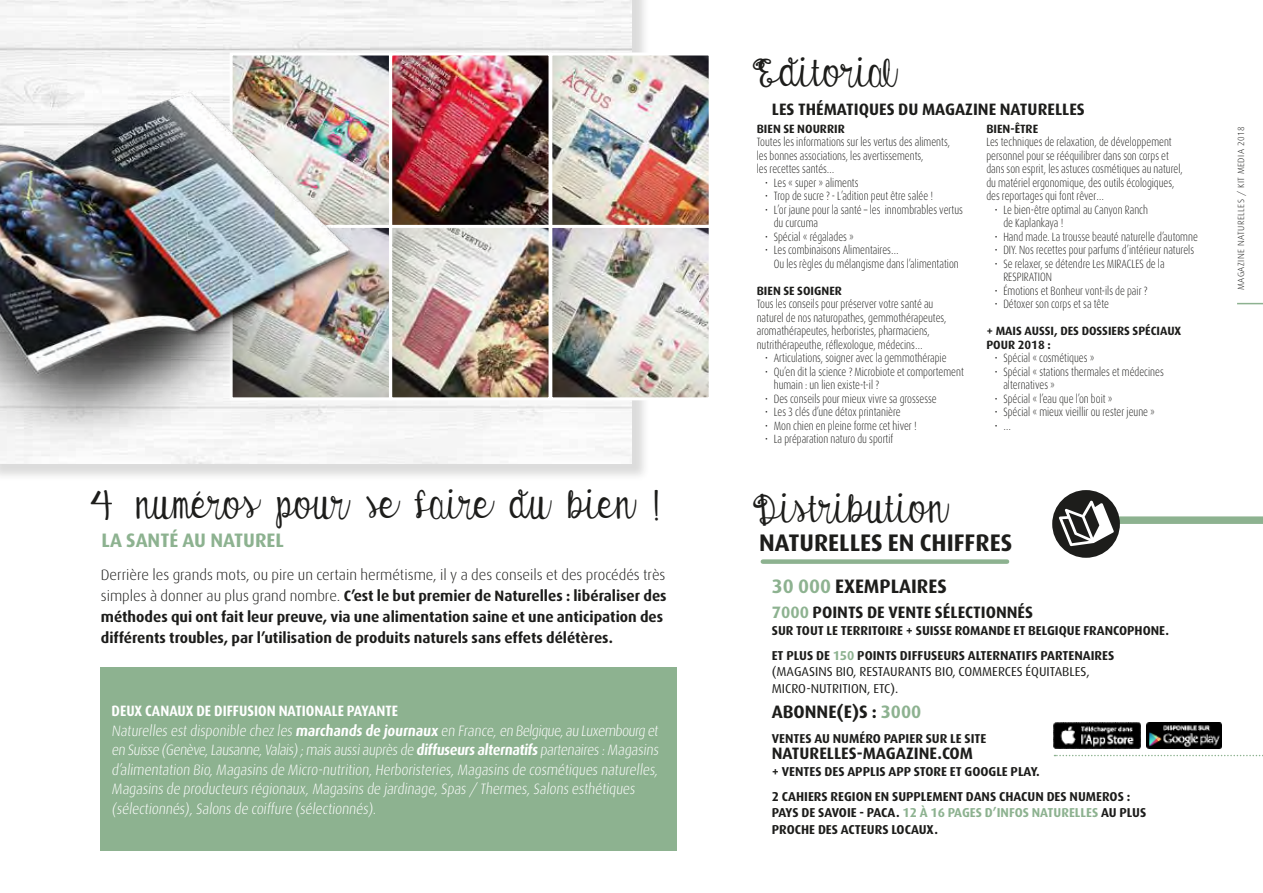
<style>
.page{position:relative;width:1263px;height:893px;background:#fff}
.page>*{position:absolute;margin:0;border:0;box-sizing:border-box;transform-origin:0 0}
.t1{font:48px "Austie Bost Envelopes";color:#1d1d1b;scale:.96 1}
.t2{font:700 24px "Dax";color:#1d1d1b}
.t3{font:700 19.5px "Dax";color:#8db290}
.t4{font:700 19.5px "Dax";color:#1d1d1b}
.t5{font:700 18px "Dax";color:#1d1d1b}
.t6{font:700 16.5px "Dax";color:#1d1d1b}
.t7{font:300 15px/19.5px "Dax";color:#fff;scale:.91 1}
.t8{font:700 15px/21px "Dax";color:#1d1d1b}
.t9{font:700 12.9px/25px "Dax";color:#1d1d1b}
.t10{font:12.9px/16.5px "Dax";color:#1d1d1b}
.t11{font:300 12px/13.5px "Dax";color:#1d1d1b;scale:.8 1}
.t12{font:700 12px/13.5px "Dax";color:#1d1d1b}
.t13{font:300 9px "Dax";letter-spacing:.05em;color:#1d1d1b}
.s1{font-weight:300}
.s2{font-weight:700}
.s3{color:#8db290}
</style>
<div class="page">
<div style="left:0;top:0;width:650px;height:482px;background:#1d1d1b;opacity:.16"></div>
<img style="left:0;top:0;width:631px;height:464px">
<div style="left:1078px;top:516px;width:185px;height:8px;background:#8db290"></div>
<div style="left:763px;top:559px;width:244px;height:5px;background:#8db290"></div>
<div style="left:100px;top:668px;width:576px;height:183px;background:#8db290"></div>
<img style="left:1146px;top:723px;width:75px;height:25px">
<img style="left:1054px;top:723px;width:87px;height:25px">
<svg style="left:1054px;top:755px;width:209px;height:1px"></svg>
<div style="left:1052px;top:490px;width:68px;height:68px;background:#1d1d1b;border-radius:50%"></div>
<svg style="left:1056px;top:498px;width:60px;height:52px"></svg>
<svg style="left:1237px;top:303px;width:26px;height:1px"></svg>
<img style="left:234px;top:56px;width:154px;height:168px">
<div style="left:230px;top:52px;width:162px;height:176px;border:3px solid #fff"></div>
<img style="left:360px;top:229px;width:28px;height:167px">
<img style="left:393px;top:56px;width:154px;height:168px">
<div style="left:389px;top:52px;width:162px;height:176px;border:3px solid #fff"></div>
<img style="left:553px;top:56px;width:155px;height:168px">
<div style="left:549px;top:52px;width:163px;height:176px;border:3px solid #fff"></div>
<img style="left:393px;top:229px;width:154px;height:167px">
<div style="left:389px;top:225px;width:162px;height:175px;border:3px solid #fff"></div>
<img style="left:553px;top:229px;width:155px;height:167px">
<div style="left:549px;top:225px;width:163px;height:175px;border:3px solid #fff"></div>
<div style="left:0;top:87px;width:360px;height:371px;background:#1d1d1b;opacity:.16"></div>
<img style="left:0;top:83px;width:357px;height:368px">
<h1 class="t1" style="left:89px;top:483px;width:602px">4 numéros pour se faire du bien !</h1>
<h3 class="t3" style="left:102px;top:529px;width:184px">LA SANTÉ AU NATUREL</h3>
<p class="t8" style="left:101px;top:564px;width:567px"><span class="s1">Derrière les grands mots, ou pire un certain hermétisme, il y a des conseils et des procédés très simples à donner au plus grand nombre.</span> C’est le but premier de Naturelles : libéraliser des méthodes qui ont fait leur preuve, via une alimentation saine et une anticipation des différents troubles, par l’utilisation de produits naturels sans effets délétères.</p>
<p class="t7" style="left:112px;top:702px;width:605px"><span class="s2">DEUX CANAUX DE DIFFUSION NATIONALE PAYANTE<br></span>Naturelles est disponible chez les <span class="s2">marchands de journaux</span> en France, en Belgique,au Luxembourg et en Suisse (Genève,Lausanne,Valais);mais aussiauprès de <span class="s2">diffuseurs alternatifs</span> partenaires :Magasins d’alimentation Bio, Magasins de Micro-nutrition, Herboristeries, Magasins de cosmétiques naturelles, Magasins de producteurs régionaux, Magasins de jardinage, Spas / Thermes, Salons esthétiques (sélectionnés), Salons de coiffure (sélectionnés).</p>
<h1 class="t1" style="left:759px;top:51px;width:145px">Editorial</h1>
<h3 class="t6" style="left:772px;top:100px;width:315px">LES THÉMATIQUES DU MAGAZINE NATURELLES</h3>
<p class="t12" style="left:757px;top:122px;width:90px">BIEN SE NOURRIR</p>
<p class="t11" style="left:757px;top:135px;width:243px">Toutes les informations sur les vertus des aliments, les bonnes associations, les avertissements,<br>les recettes santés…</p>
<p class="t11" style="left:765px;top:176px;width:118px">• Les « super » aliments</p>
<p class="t11" style="left:765px;top:189px;width:211px">• Trop de sucre ? - L’adition peut être salée !</p>
<p class="t11" style="left:774px;top:203px;width:238px;text-indent:-9px">• L’or jaune pour la santé – les innombrables vertus du curcuma</p>
<p class="t11" style="left:765px;top:230px;width:112px">• Spécial « régalades »</p>
<p class="t11" style="left:774px;top:243px;width:233px;text-indent:-9px">• Les combinaisons Alimentaires…<br>Ou les règles du mélangisme dans l’alimentation</p>
<p class="t12" style="left:757px;top:284px;width:87px">BIEN SE SOIGNER</p>
<p class="t11" style="left:757px;top:297px;width:239px">Tous les conseils pour préserver votre santé au naturel de nos naturopathes, gemmothérapeutes, aromathérapeutes, herboristes, pharmaciens, nutrithérapeuthe, réflexologue, médecins…</p>
<p class="t11" style="left:765px;top:351px;width:228px">• Articulations, soigner avec la gemmothérapie</p>
<p class="t11" style="left:774px;top:365px;width:239px;text-indent:-9px">• Qu’en dit la science ? Microbiote et comportement humain : un lien existe-t-il ?</p>
<p class="t11" style="left:765px;top:392px;width:216px">• Des conseils pour mieux vivre sa grossesse</p>
<p class="t11" style="left:765px;top:405px;width:171px">• Les 3 clés d’une détox printanière</p>
<p class="t11" style="left:765px;top:419px;width:191px">• Mon chien en pleine forme cet hiver !</p>
<p class="t11" style="left:765px;top:432px;width:162px">• La préparation naturo du sportif</p>
<p class="t12" style="left:986px;top:122px;width:53px">BIEN-ÊTRE</p>
<p class="t11" style="left:986px;top:135px;width:247px">Les techniques de relaxation, de développement personnel pour se rééquilibrer dans son corps et dans son esprit, les astuces cosmétiques au naturel, du matériel ergonomique, des outils écologiques, des reportages qui font rêver…</p>
<p class="t11" style="left:1003px;top:203px;width:182px;text-indent:-9px">• Le bien-être optimal au Canyon Ranch de Kaplankaya !</p>
<p class="t11" style="left:995px;top:230px;width:255px">• Hand made. La trousse beauté naturelle d’automne</p>
<p class="t11" style="left:995px;top:243px;width:251px">• DIY. Nos recettes pour parfums d’intérieur naturels</p>
<p class="t11" style="left:1003px;top:257px;width:203px;text-indent:-9px">• Se relaxer, se détendre Les MIRACLES de la<br>RESPIRATION</p>
<p class="t11" style="left:995px;top:284px;width:192px">• Émotions et Bonheur vont-ils de pair ?</p>
<p class="t11" style="left:995px;top:297px;width:144px">• Détoxer son corps et sa tête</p>
<p class="t12" style="left:986px;top:324px;width:196px">+ MAIS AUSSI, DES DOSSIERS SPÉCIAUX<br>POUR 2018 :</p>
<p class="t11" style="left:995px;top:351px;width:126px">• Spécial « cosmétiques »</p>
<p class="t11" style="left:1003px;top:365px;width:202px;text-indent:-9px">• Spécial « stations thermales et médecines alternatives »</p>
<p class="t11" style="left:995px;top:392px;width:149px">• Spécial « l’eau que l’on boit »</p>
<p class="t11" style="left:995px;top:405px;width:202px">• Spécial « mieux vieillir ou rester jeune »</p>
<p class="t11" style="left:995px;top:419px;width:22px">• …</p>
<h1 class="t1" style="left:759px;top:487px;width:198px">Distribution</h1>
<h2 class="t2" style="left:759px;top:529px;width:255px">NATURELLES EN CHIFFRES</h2>
<h3 class="t4" style="left:772px;top:575px;width:176px"><span class="s3">30 000</span> EXEMPLAIRES</h3>
<h3 class="t6" style="left:772px;top:603px;width:263px"><span class="s3">7000</span> POINTS DE VENTE SÉLECTIONNÉS</h3>
<p class="t9" style="left:772px;top:618px;width:399px">SUR TOUT LE TERRITOIRE + SUISSE ROMANDE ET BELGIQUE FRANCOPHONE.<br>ET PLUS DE <span class="s3">150</span> POINTS DIFFUSEURS ALTERNATIFS PARTENAIRES</p>
<p class="t10" style="left:772px;top:663px;width:319px">(MAGASINS BIO, RESTAURANTS BIO, COMMERCES ÉQUITABLES,<br>MICRO-NUTRITION, ETC).</p>
<h3 class="t5" style="left:772px;top:701px;width:151px">ABONNE(E)S : <span class="s3">3000</span></h3>
<p class="t9" style="left:772px;top:726px;width:216px">VENTES AU NUMÉRO PAPIER SUR LE SITE</p>
<h3 class="t6" style="left:772px;top:744px;width:203px">NATURELLES-MAGAZINE.COM</h3>
<p class="t9" style="left:772px;top:759px;width:360px">+ VENTES DES APPLIS APP STORE ET GOOGLE PLAY.<br>2 CAHIERS REGION EN SUPPLEMENT DANS CHACUN DES NUMEROS :</p>
<p class="t9" style="left:772px;top:804px;width:376px;line-height:16.5px">PAYS DE SAVOIE - PACA. <span class="s3">12 À 16 PAGES D’INFOS NATURELLES</span> AU PLUS<br>PROCHE DES ACTEURS LOCAUX.</p>
<p class="t13" style="left:1236px;top:290px;width:165px;rotate:-90deg">MAGAZINE NATURELLES / KIT MEDIA 2018</p>
</div>
